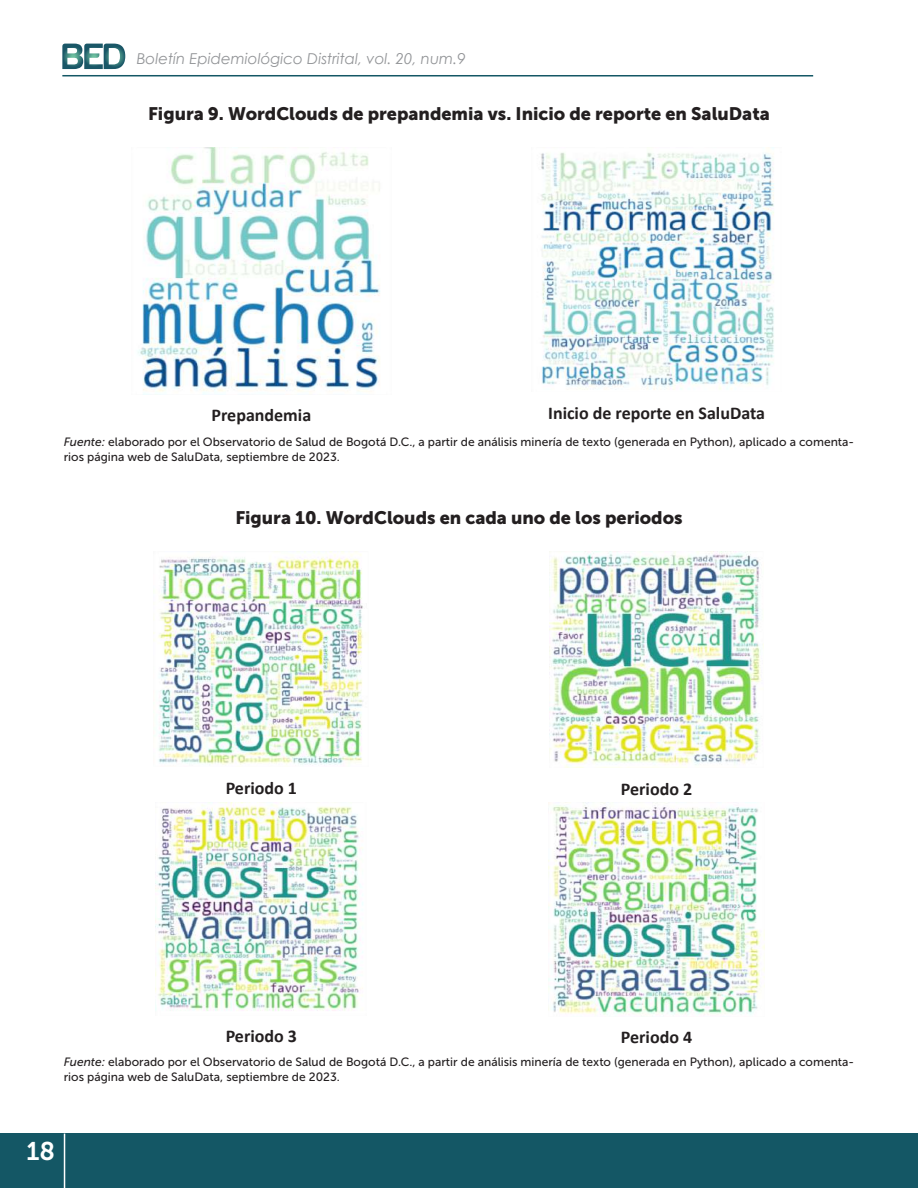
<style>
.page{position:relative;width:918px;height:1188px;background:#fff}
.page>*{position:absolute;margin:0;border:0;box-sizing:border-box;transform-origin:0 0}
.t1{font:25.5px "Museo Sans 700";color:#fff}
.t2{font:18px "Museo Sans 900";color:#231f20}
.t3{font:700 18px "Calibri";color:#231f20}
.t4{font:italic 15px "Century Gothic";color:#939598}
.t5{font:12px/14.4px "Museo Sans 500";color:#231f20}
.s1{font-style:italic}
</style>
<div class="page">
<div style="left:0;top:1134px;width:918px;height:54px;background:#145765"></div>
<hr style="left:62px;top:75px;width:751px;height:2px;background:#145765">
<svg style="left:62px;top:44px;width:63px;height:25px"></svg>
<hr style="left:64px;top:1134px;width:1px;height:54px;background:#fff">
<img style="left:138px;top:147px;width:242px;height:247px">
<img style="left:541px;top:147px;width:233px;height:243px">
<img style="left:154px;top:552px;width:209px;height:213px">
<img style="left:549px;top:552px;width:215px;height:216px">
<img style="left:156px;top:802px;width:207px;height:209px">
<img style="left:549px;top:802px;width:216px;height:213px">
<p class="t4" style="left:137px;top:48px;width:330px">Boletín Epidemiológico Distrital, vol. 20, num.9</p>
<h2 class="t2" style="left:148px;top:103px;width:623px">Figura 9. WordClouds de prepandemia vs. Inicio de reporte en SaluData</h2>
<h2 class="t3" style="left:212px;top:402px;width:101px">Prepandemia</h2>
<h2 class="t3" style="left:548px;top:400px;width:218px">Inicio de reporte en SaluData</h2>
<p class="t5" style="left:64px;top:435px;width:792px"><span class="s1">Fuente:</span> elaborado por el Observatorio de Salud de Bogotá D.C., a partir de análisis minería de texto (generada en Python), aplicado a comenta&shy;rios página web de SaluData, septiembre de 2023.</p>
<h2 class="t2" style="left:235px;top:508px;width:449px">Figura 10. WordClouds en cada uno de los periodos</h2>
<h2 class="t3" style="left:226px;top:775px;width:73px">Periodo 1</h2>
<h2 class="t3" style="left:621px;top:776px;width:73px">Periodo 2</h2>
<h2 class="t3" style="left:226px;top:1023px;width:73px">Periodo 3</h2>
<h2 class="t3" style="left:621px;top:1025px;width:73px">Periodo 4</h2>
<p class="t5" style="left:64px;top:1055px;width:792px"><span class="s1">Fuente:</span> elaborado por el Observatorio de Salud de Bogotá D.C., a partir de análisis minería de texto (generada en Python), aplicado a comenta&shy;rios página web de SaluData, septiembre de 2023.</p>
<h1 class="t1" style="left:26px;top:1137px;width:30px">18</h1>
</div>
